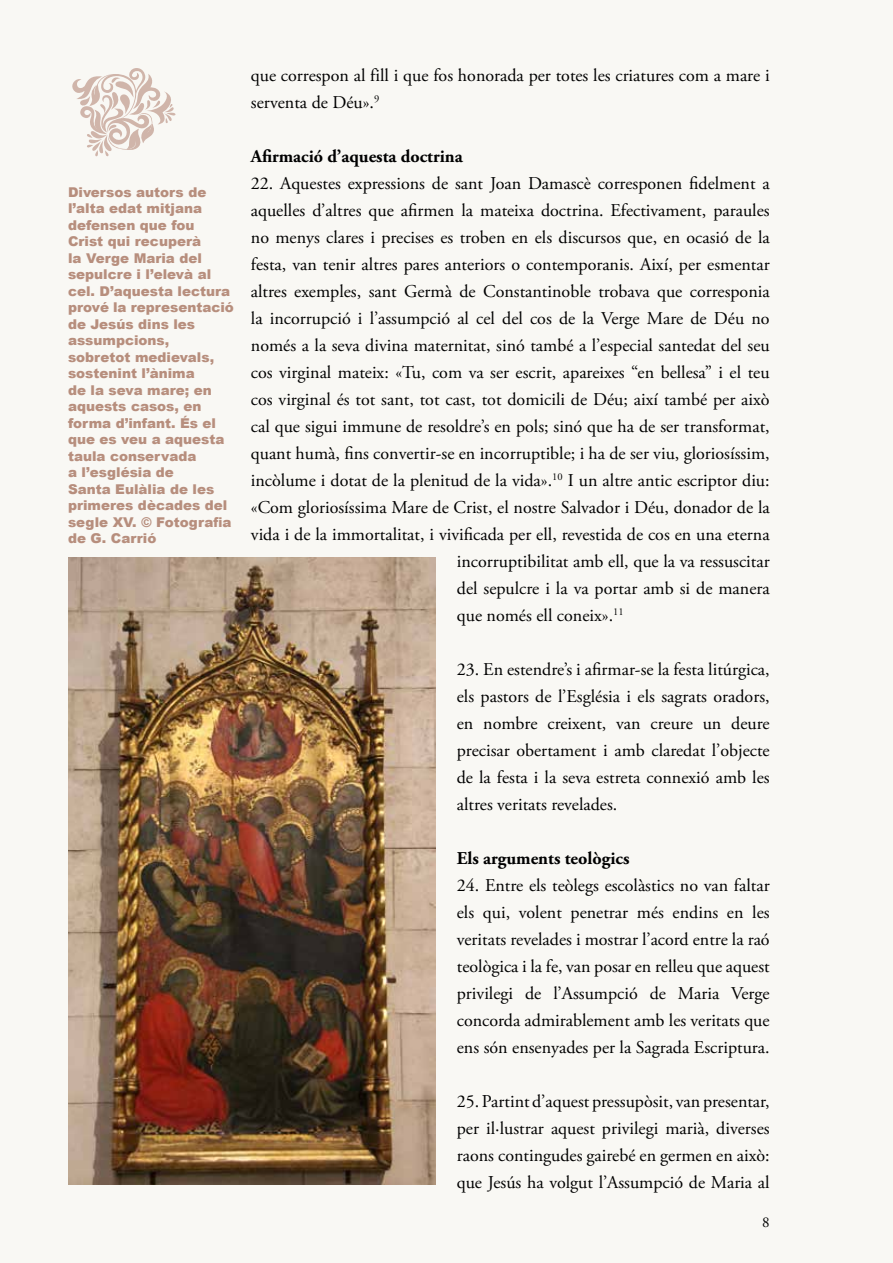
<style>
.page{position:relative;width:893px;height:1263px;background:#f9f8f4}
.page>*{position:absolute;margin:0;border:0;box-sizing:border-box;transform-origin:0 0}
.t1{font:18px/27px "Adobe Garamond Pro";color:#000;text-align:justify}
.t2{font:700 18px "Adobe Garamond Pro";color:#000}
.t3{font:15px "Adobe Garamond Pro";color:#000}
.t4{font:900 13.5px/16.5px "Arial";color:#b78e7d}
</style>
<div class="page">
<svg style="left:72px;top:68px;width:104px;height:88px"></svg>
<img style="left:68px;top:557px;width:368px;height:627px">
<p class="t4" style="left:68px;top:183px;width:167px">Diversos autors de l’alta edat mitjana defensen que fou<br>Crist qui recuperà<br>la Verge Maria del sepulcre i l’elevà al cel. D’aquesta lectura prové la representació de Jesús dins les assumpcions, sobretot medievals, sostenint l’ànima<br>de la seva mare; en aquests casos, en forma d’infant. És el que es veu a aquesta taula conservada<br>a l’església de<br>Santa Eulàlia de les primeres dècades del segle XV. © Fotografia de G. Carrió</p>
<p class="t1" style="left:251px;top:63px;width:520px">que correspon al fill i que fos honorada per totes les criatures com a mare i serventa de Déu».<sup>9</sup></p>
<p class="t2" style="left:251px;top:146px;width:213px">Afirmació d’aquesta doctrina</p>
<p class="t1" style="left:251px;top:171px;width:520px">22. Aquestes expressions de sant Joan Damascè corresponen fidelment a</p>
<p class="t1" style="left:251px;top:198px;width:520px">aquelles d’altres que afirmen la mateixa doctrina. Efectivament, paraules</p>
<p class="t1" style="left:251px;top:225px;width:520px">no menys clares i precises es troben en els discursos que, en ocasió de la</p>
<p class="t1" style="left:251px;top:252px;width:520px">festa, van tenir altres pares anteriors o contemporanis. Així, per esmentar</p>
<p class="t1" style="left:251px;top:279px;width:520px">altres exemples, sant Germà de Constantinoble trobava que corresponia</p>
<p class="t1" style="left:251px;top:306px;width:520px">la incorrupció i l’assumpció al cel del cos de la Verge Mare de Déu no</p>
<p class="t1" style="left:251px;top:333px;width:520px">només a la seva divina maternitat, sinó també a l’especial santedat del seu</p>
<p class="t1" style="left:251px;top:360px;width:520px">cos virginal mateix: «Tu, com va ser escrit, apareixes “en bellesa” i el teu</p>
<p class="t1" style="left:251px;top:387px;width:520px">cos virginal és tot sant, tot cast, tot domicili de Déu; així també per això</p>
<p class="t1" style="left:251px;top:414px;width:520px">cal que sigui immune de resoldre’s en pols; sinó que ha de ser transformat,</p>
<p class="t1" style="left:251px;top:441px;width:520px">quant humà, fins convertir-se en incorruptible; i ha de ser viu, gloriosíssim,</p>
<p class="t1" style="left:251px;top:468px;width:520px">incòlume i dotat de la plenitud de la vida».<sup>10</sup> I un altre antic escriptor diu:</p>
<p class="t1" style="left:251px;top:495px;width:520px">«Com gloriosíssima Mare de Crist, el nostre Salvador i Déu, donador de la</p>
<p class="t1" style="left:251px;top:522px;width:520px">vida i de la immortalitat, i vivificada per ell, revestida de cos en una eterna</p>
<p class="t1" style="left:457px;top:549px;width:314px">incorruptibilitat amb ell, que la va ressuscitar</p>
<p class="t1" style="left:457px;top:576px;width:315px">del sepulcre i la va portar amb si de manera</p>
<p class="t1" style="left:457px;top:603px;width:168px">que només ell coneix».<sup>11</sup></p>
<p class="t1" style="left:457px;top:657px;width:314px">23. En estendre’s i afirmar-se la festa litúrgica, els pastors de l’Església i els sagrats oradors, en nombre creixent, van creure un deure precisar obertament i amb claredat l’objecte de la festa i la seva estreta connexió amb les altres veritats revelades.</p>
<p class="t2" style="left:457px;top:848px;width:174px">Els arguments teològics</p>
<p class="t1" style="left:457px;top:873px;width:314px">24. Entre els teòlegs escolàstics no van faltar els qui, volent penetrar més endins en les veritats revelades i mostrar l’acord entre la raó teològica i la fe, van posar en relleu que aquest privilegi de l’Assumpció de Maria Verge concorda admirablement amb les veritats que ens són ensenyades per la Sagrada Escriptura.</p>
<p class="t1" style="left:457px;top:1089px;width:314px">25. Partint d’aquest pressupòsit, van presentar, per il·lustrar aquest privilegi marià, diverses raons contingudes gairebé en germen en això: que Jesús ha volgut l’Assumpció de Maria al</p>
<p class="t3" style="left:762px;top:1213px;width:9px">8</p>
</div>
